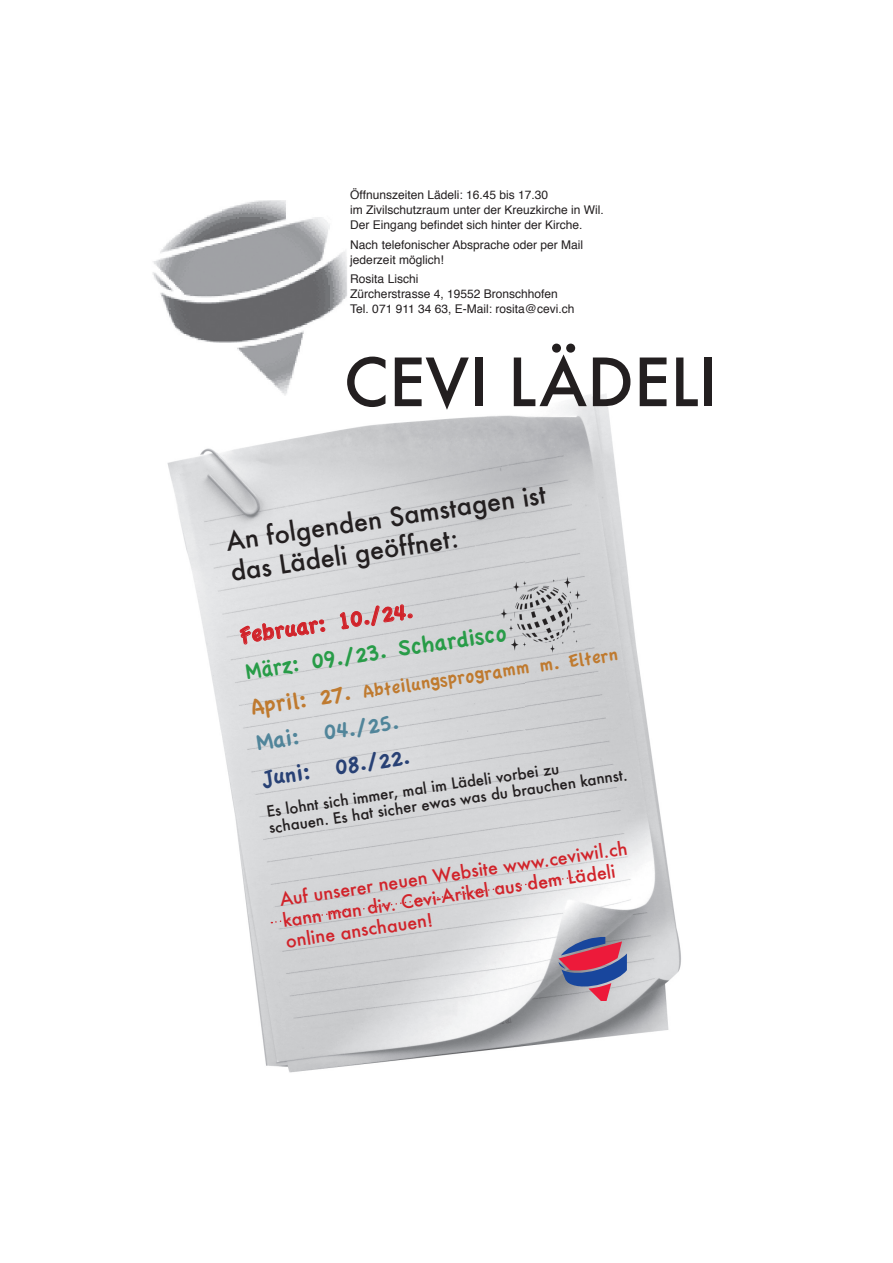
<style>
.page{position:relative;width:893px;height:1263px;background:#fff}
.page>*{position:absolute;margin:0;border:0;box-sizing:border-box;transform-origin:0 0}
.t1{font:500 64.5px "Futura";color:#231f20}
.t2{font:500 25.5px/30.2px "Futura";color:#231f20}
.t3{font:24px "Apple Casual";color:#289c48}
.t4{font:24px "Apple Casual";color:#d1232a}
.t5{font:24px "Apple Casual";color:#284175}
.t6{font:24px "Apple Casual";color:#51859a}
.t7{font:24px "Apple Casual";color:#289c48;scale:.92 1}
.t8{font:19.5px "Apple Casual";color:#bf7a2f}
.t9{font:500 18px/21.5px "Futura";color:#d1232a}
.t10{font:500 15px/16.2px "Futura";color:#231f20}
.t11{font:12px/15px "Helvetica";color:#231f20}
.s1{font-size:24px}
</style>
<div class="page">
<img style="left:152px;top:200px;width:195px;height:181px">
<img style="left:167px;top:415px;width:358px;height:658px">
<img style="left:525px;top:394px;width:104px;height:186px">
<img style="left:578px;top:580px;width:103px;height:461px">
<img style="left:525px;top:659px;width:53px;height:387px">
<img style="left:270px;top:381px;width:21px;height:14px">
<svg style="left:271px;top:875px;width:306px;height:49px;background:#d6d6d8"></svg>
<svg style="left:558px;top:937px;width:69px;height:64px;background:#956a8d"></svg>
<img style="left:678px;top:580px;width:3px;height:79px">
<img style="left:499px;top:570px;width:85px;height:89px">
<svg style="left:240px;top:620px;width:85px;height:27px;background:#d9bcbf"></svg>
<svg style="left:340px;top:603px;width:73px;height:26px;background:#d4babd"></svg>
<p class="t11" style="left:350px;top:188px;width:255px">Öffnunszeiten Lädeli: 16.45 bis 17.30<br>im Zivilschutzraum unter der Kreuzkirche in Wil.<br>Der Eingang befindet sich hinter der Kirche.</p>
<p class="t11" style="left:350px;top:237px;width:234px">Nach telefonischer Absprache oder per Mail jederzeit möglich!</p>
<p class="t11" style="left:350px;top:272px;width:226px">Rosita Lischi<br>Zürcherstrasse 4, 19552 Bronschhofen<br>Tel. 071 911 34 63, E-Mail: rosita@cevi.ch</p>
<h1 class="t1" style="left:344px;top:338px;width:376px">CEVI LÄDELI</h1>
<h2 class="t2" style="left:224px;top:528px;width:325px;rotate:-9deg">An folgenden Samstagen ist das Lädeli geöffnet:</h2>
<h3 class="t4" style="left:239px;top:623px;width:176px;rotate:-8deg">Februar: 10./24.</h3>
<h3 class="t7" style="left:244px;top:659px;width:60px;rotate:-9deg">März:</h3>
<h3 class="t3" style="left:310px;top:648px;width:199px;rotate:-8deg">09./23. Schardisco</h3>
<h3 class="t8" style="left:250px;top:696px;width:372px;rotate:-8deg"><span class="s1">April: 27.</span> Abteilungsprogramm m. Eltern</h3>
<h3 class="t6" style="left:254px;top:729px;width:145px;rotate:-8deg">Mai: 04./25.</h3>
<h3 class="t5" style="left:260px;top:765px;width:151px;rotate:-8deg">Juni: 08./22.</h3>
<p class="t10" style="left:265px;top:802px;width:364px;rotate:-8deg">Es lohnt sich immer, mal im Lädeli vorbei zu<br>schauen. Es hat sicher ewas was du brauchen kannst.</p>
<h3 class="t9" style="left:278px;top:887px;width:353px;rotate:-8deg">Auf unserer neuen Website www.ceviwil.ch kann man div. Cevi-Arikel aus dem Lädeli online anschauen!</h3>
</div>
